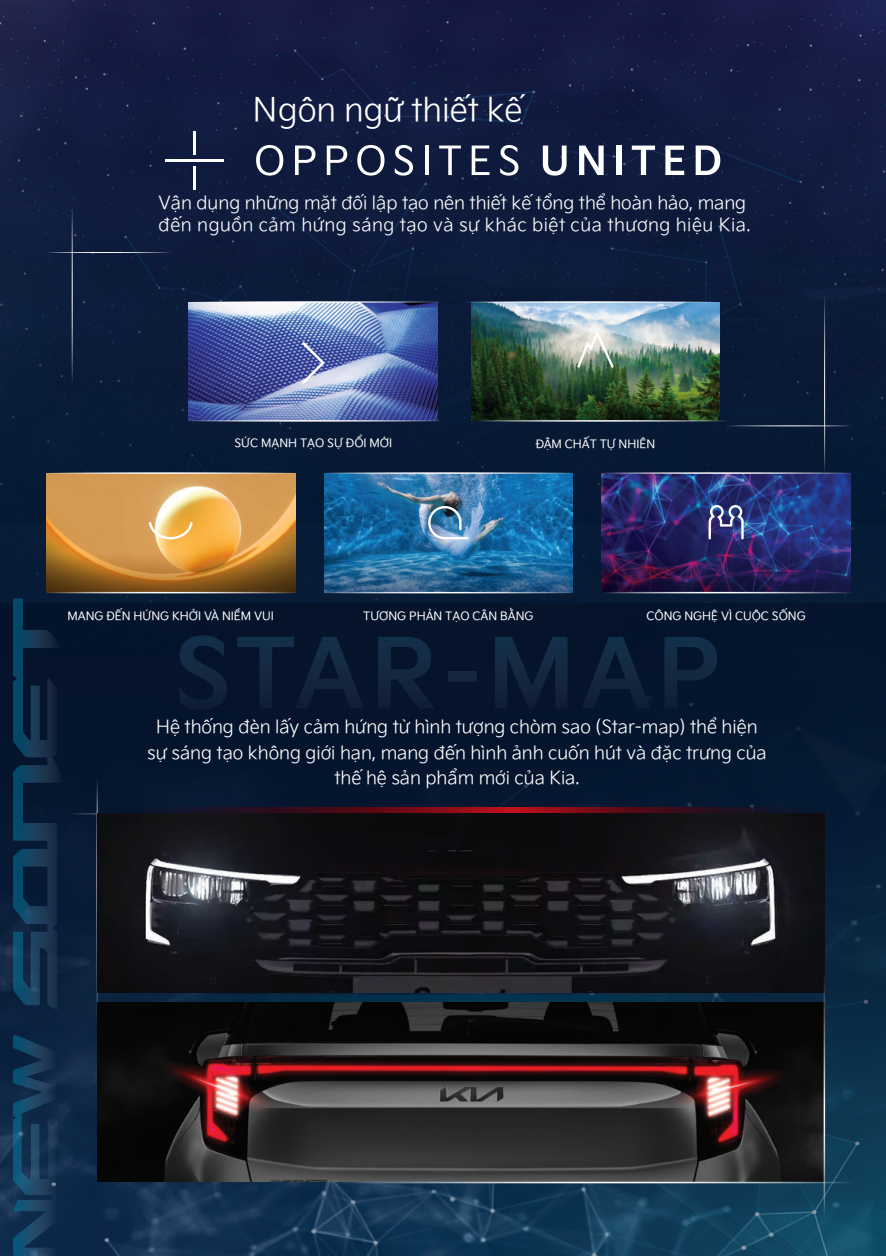
<style>
.page{position:relative;width:886px;height:1256px;background:#fff}
.page>*{position:absolute;margin:0;border:0;box-sizing:border-box;transform-origin:0 0}
.t1{font:32.4px "VN Kia Signature Light";color:#fff}
.t2{font:18px/25.5px "VN Kia Signature Light";color:#fff;text-align:center}
.t3{font:11.4px "VN Kia Signature Regular";color:#fff}
</style>
<div class="page">
<img style="left:0;top:603px;width:886px;height:653px">
<div style="left:103px;top:994px;width:664px;height:8px;background:#042f4b"></div>
<hr style="left:64px;top:813px;width:517px;height:1px;background:#fff">
<hr style="left:97px;top:780px;width:1px;height:255px;background:#fff">
<svg style="left:13px;top:603px;width:52px;height:407px"></svg>
<svg style="left:13px;top:1034px;width:44px;height:222px"></svg>
<svg style="left:97px;top:808px;width:727px;height:5px"></svg>
<svg style="left:97px;top:813px;width:727px;height:180px"></svg>
<img style="left:97px;top:1002px;width:727px;height:179px">
<hr style="left:340px;top:1182px;width:518px;height:1px;background:#fff">
<hr style="left:824px;top:961px;width:1px;height:256px;background:#fff">
<img style="left:0;top:0;width:886px;height:603px">
<svg style="left:256px;top:145px;width:27px;height:31px"></svg>
<svg style="left:295px;top:146px;width:20px;height:29px"></svg>
<svg style="left:327px;top:146px;width:20px;height:29px"></svg>
<svg style="left:357px;top:145px;width:27px;height:31px"></svg>
<svg style="left:395px;top:145px;width:18px;height:31px"></svg>
<hr style="left:425px;top:146px;width:3px;height:29px;background:#fff">
<svg style="left:439px;top:146px;width:22px;height:29px"></svg>
<svg style="left:472px;top:146px;width:17px;height:29px"></svg>
<svg style="left:500px;top:145px;width:18px;height:31px"></svg>
<svg style="left:543px;top:146px;width:24px;height:30px"></svg>
<svg style="left:579px;top:146px;width:25px;height:29px"></svg>
<div style="left:616px;top:146px;width:5px;height:29px;background:#fff"></div>
<svg style="left:632px;top:146px;width:23px;height:29px"></svg>
<svg style="left:665px;top:146px;width:19px;height:29px"></svg>
<svg style="left:696px;top:146px;width:24px;height:29px"></svg>
<hr style="left:166px;top:159px;width:58px;height:2px;background:#fff">
<hr style="left:193px;top:131px;width:3px;height:23px;background:#fff">
<hr style="left:193px;top:166px;width:3px;height:23px;background:#fff">
<hr style="left:725px;top:425px;width:127px;height:1px;background:#fff">
<hr style="left:824px;top:294px;width:1px;height:179px;background:#fff">
<hr style="left:44px;top:252px;width:128px;height:1px;background:#fff">
<hr style="left:72px;top:205px;width:1px;height:179px;background:#fff">
<img style="left:471px;top:302px;width:249px;height:75px">
<img style="left:471px;top:377px;width:249px;height:44px">
<svg style="left:577px;top:332px;width:37px;height:36px"></svg>
<img style="left:189px;top:303px;width:249px;height:117px">
<svg style="left:302px;top:342px;width:22px;height:42px"></svg>
<hr style="left:189px;top:420px;width:253px;height:2px;background:#fff">
<hr style="left:475px;top:420px;width:253px;height:2px;background:#fff">
<hr style="left:189px;top:301px;width:253px;height:2px;background:#fff">
<hr style="left:462px;top:301px;width:253px;height:2px;background:#fff">
<img style="left:324px;top:474px;width:249px;height:70px">
<svg style="left:324px;top:544px;width:249px;height:48px"></svg>
<svg style="left:428px;top:506px;width:41px;height:33px"></svg>
<img style="left:46px;top:474px;width:249px;height:76px">
<svg style="left:46px;top:550px;width:249px;height:42px"></svg>
<svg style="left:149px;top:522px;width:44px;height:17px"></svg>
<img style="left:602px;top:474px;width:248px;height:70px">
<img style="left:602px;top:544px;width:248px;height:48px">
<svg style="left:709px;top:505px;width:35px;height:34px"></svg>
<hr style="left:44px;top:472px;width:253px;height:2px;background:#fff">
<hr style="left:44px;top:592px;width:253px;height:1px;background:#fff">
<hr style="left:322px;top:472px;width:253px;height:2px;background:#fff">
<hr style="left:322px;top:592px;width:253px;height:1px;background:#fff">
<hr style="left:600px;top:472px;width:252px;height:2px;background:#fff">
<hr style="left:600px;top:592px;width:252px;height:1px;background:#fff">
<svg style="left:180px;top:635px;width:537px;height:75px"></svg>
<h1 class="t1" style="left:253px;top:85px;width:271px">Ngôn ngữ thiết kế</h1>
<p class="t2" style="left:159px;top:190px;width:593px;line-height:22.2px;text-align:left">Vận dụng những mặt đối lập tạo nên thiết kế tổng thể hoàn hảo, mang đến nguồn cảm hứng sáng tạo và sự khác biệt của thương hiệu Kia.</p>
<p class="t3" style="left:234px;top:434px;width:159px">SỨC MẠNH TẠO SỰ ĐỔI MỚI</p>
<p class="t3" style="left:536px;top:435px;width:121px">ĐẬM CHẤT TỰ NHIÊN</p>
<p class="t3" style="left:68px;top:607px;width:208px">MANG ĐẾN HỨNG KHỞI VÀ NIỀM VUI</p>
<p class="t3" style="left:363px;top:607px;width:172px">TƯƠNG PHẢN TẠO CÂN BẰNG</p>
<p class="t3" style="left:646px;top:607px;width:161px">CÔNG NGHỆ VÌ CUỘC SỐNG</p>
<p class="t2" style="left:147px;top:713px;width:621px">Hệ thống đèn lấy cảm hứng từ hình tượng chòm sao (Star-map) thể hiện sự sáng tạo không giới hạn, mang đến hình ảnh cuốn hút và đặc trưng của thế hệ sản phẩm mới của Kia.</p>
</div>
